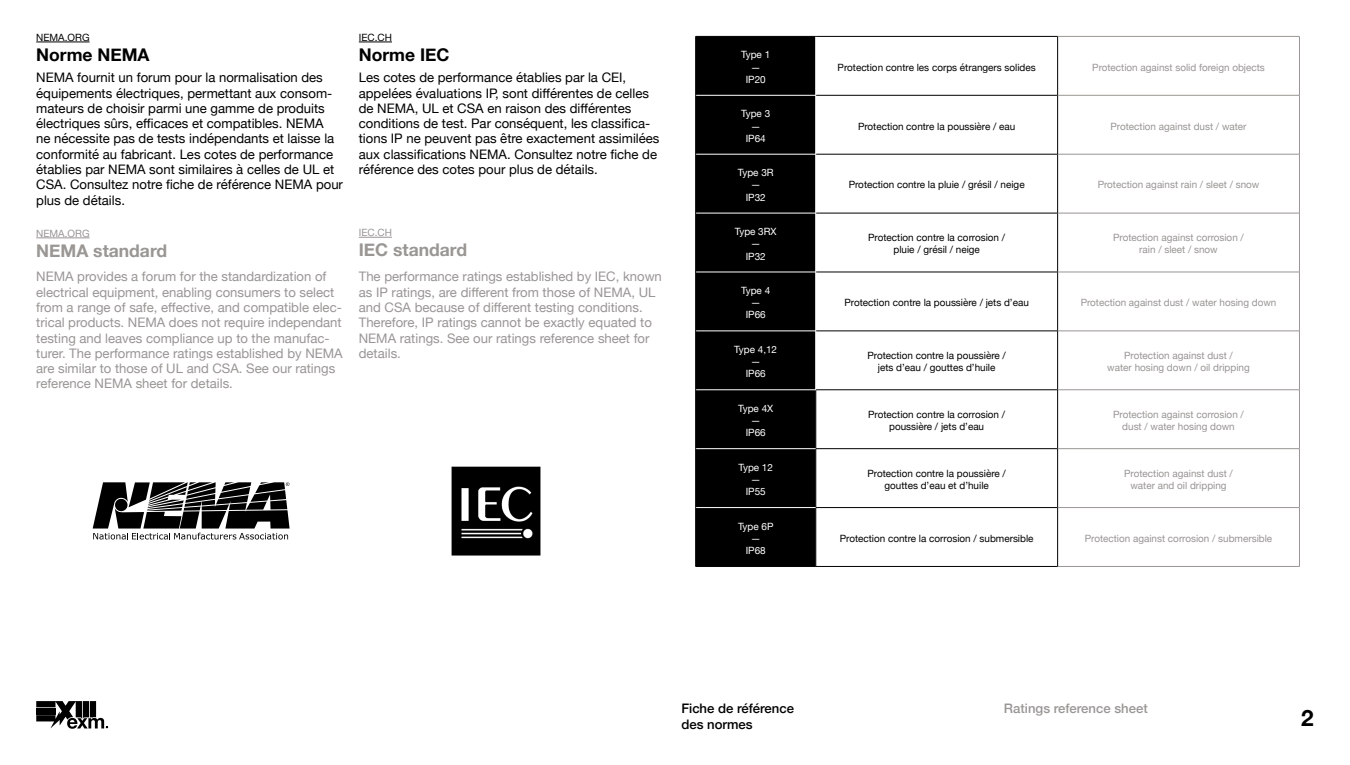
<style>
.page{position:relative;width:1350px;height:765px;background:#fff}
.page>*{position:absolute;margin:0;border:0;box-sizing:border-box;transform-origin:0 0}
.t1{font:700 22.5px "Helvetica Neue";color:#000}
.t2{font:700 17.5px "Helvetica Neue";color:#999694}
.t3{font:700 17.5px "Helvetica Neue";color:#000}
.t4{font:13.12px/15.4px "Helvetica Neue";color:#000}
.t5{font:13.12px/15.4px "Helvetica Neue";color:#999694}
.t6{font:500 13.12px/15.4px "Helvetica Neue";color:#000}
.t7{font:500 13.12px "Helvetica Neue";color:#999694}
.t8{font:10px/12.1px "Helvetica Neue";color:#000;text-align:center}
.t9{font:10px/12.2px "Helvetica Neue";color:#999694;text-align:center}
.t10{font:10px/12.2px "Helvetica Neue";color:#fff;text-align:center}
</style>
<div class="page">
<svg style="left:36px;top:701px;width:72px;height:28px"></svg>
<hr style="left:36px;top:42px;width:54px;height:1px;background:#000">
<hr style="left:36px;top:238px;width:54px;height:1px;background:#999694">
<svg style="left:93px;top:482px;width:197px;height:58px"></svg>
<hr style="left:359px;top:42px;width:33px;height:1px;background:#000">
<hr style="left:359px;top:237px;width:33px;height:1px;background:#999694">
<img style="left:451px;top:466px;width:90px;height:90px">
<div style="left:696px;top:37px;width:120px;height:529px;background:#000"></div>
<svg style="left:817px;top:37px;width:482px;height:529px"></svg>
<hr style="left:816px;top:36px;width:242px;height:1px;background:#000">
<hr style="left:1057px;top:37px;width:1px;height:58px;background:#000">
<hr style="left:816px;top:95px;width:242px;height:1px;background:#000">
<hr style="left:1057px;top:95px;width:1px;height:59px;background:#000">
<hr style="left:816px;top:154px;width:242px;height:1px;background:#000">
<hr style="left:1057px;top:154px;width:1px;height:59px;background:#000">
<hr style="left:816px;top:213px;width:242px;height:1px;background:#000">
<hr style="left:1057px;top:213px;width:1px;height:59px;background:#000">
<hr style="left:816px;top:272px;width:242px;height:1px;background:#000">
<hr style="left:1057px;top:272px;width:1px;height:59px;background:#000">
<hr style="left:816px;top:331px;width:242px;height:1px;background:#000">
<hr style="left:1057px;top:331px;width:1px;height:59px;background:#000">
<hr style="left:816px;top:390px;width:242px;height:1px;background:#000">
<hr style="left:816px;top:390px;width:1px;height:59px;background:#000">
<hr style="left:1057px;top:390px;width:1px;height:59px;background:#000">
<hr style="left:816px;top:448px;width:242px;height:1px;background:#000">
<hr style="left:816px;top:449px;width:1px;height:58px;background:#000">
<hr style="left:1057px;top:449px;width:1px;height:58px;background:#000">
<hr style="left:816px;top:507px;width:242px;height:1px;background:#000">
<hr style="left:816px;top:508px;width:1px;height:58px;background:#000">
<hr style="left:1057px;top:508px;width:1px;height:58px;background:#000">
<hr style="left:816px;top:566px;width:242px;height:1px;background:#000">
<hr style="left:816px;top:95px;width:1px;height:59px;background:#fff">
<hr style="left:816px;top:154px;width:1px;height:59px;background:#fff">
<hr style="left:816px;top:213px;width:1px;height:59px;background:#fff">
<hr style="left:816px;top:272px;width:1px;height:59px;background:#fff">
<hr style="left:816px;top:331px;width:1px;height:59px;background:#fff">
<hr style="left:696px;top:95px;width:120px;height:1px;background:#fff">
<hr style="left:696px;top:154px;width:120px;height:1px;background:#fff">
<hr style="left:696px;top:213px;width:120px;height:1px;background:#fff">
<hr style="left:696px;top:272px;width:120px;height:1px;background:#fff">
<hr style="left:696px;top:331px;width:120px;height:1px;background:#fff">
<hr style="left:696px;top:390px;width:120px;height:1px;background:#fff">
<hr style="left:696px;top:448px;width:120px;height:1px;background:#fff">
<hr style="left:696px;top:507px;width:120px;height:1px;background:#fff">
<hr style="left:696px;top:36px;width:120px;height:1px;background:#000">
<hr style="left:695px;top:37px;width:1px;height:58px;background:#000">
<hr style="left:695px;top:95px;width:1px;height:59px;background:#000">
<hr style="left:695px;top:154px;width:1px;height:59px;background:#000">
<hr style="left:695px;top:213px;width:1px;height:59px;background:#000">
<hr style="left:695px;top:272px;width:1px;height:59px;background:#000">
<hr style="left:695px;top:331px;width:1px;height:59px;background:#000">
<hr style="left:695px;top:390px;width:1px;height:59px;background:#000">
<hr style="left:695px;top:449px;width:1px;height:59px;background:#000">
<hr style="left:695px;top:508px;width:1px;height:58px;background:#000">
<hr style="left:696px;top:566px;width:120px;height:1px;background:#000">
<hr style="left:1058px;top:36px;width:242px;height:1px;background:#999694">
<hr style="left:1299px;top:37px;width:1px;height:58px;background:#999694">
<hr style="left:1058px;top:95px;width:242px;height:1px;background:#999694">
<hr style="left:1299px;top:95px;width:1px;height:59px;background:#999694">
<hr style="left:1058px;top:154px;width:242px;height:1px;background:#999694">
<hr style="left:1299px;top:154px;width:1px;height:59px;background:#999694">
<hr style="left:1058px;top:213px;width:242px;height:1px;background:#999694">
<hr style="left:1299px;top:213px;width:1px;height:59px;background:#999694">
<hr style="left:1058px;top:272px;width:242px;height:1px;background:#999694">
<hr style="left:1299px;top:272px;width:1px;height:59px;background:#999694">
<hr style="left:1058px;top:331px;width:242px;height:1px;background:#999694">
<hr style="left:1299px;top:331px;width:1px;height:59px;background:#999694">
<hr style="left:1058px;top:390px;width:242px;height:1px;background:#999694">
<hr style="left:1299px;top:390px;width:1px;height:59px;background:#999694">
<hr style="left:1058px;top:448px;width:242px;height:1px;background:#999694">
<hr style="left:1299px;top:449px;width:1px;height:58px;background:#999694">
<hr style="left:1058px;top:507px;width:242px;height:1px;background:#999694">
<hr style="left:1299px;top:508px;width:1px;height:58px;background:#999694">
<hr style="left:1058px;top:566px;width:242px;height:1px;background:#999694">
<p class="t8" style="left:36px;top:32px;width:55px">NEMA.ORG</p>
<h2 class="t3" style="left:36px;top:41px;width:115px">Norme NEMA</h2>
<p class="t4" style="left:36px;top:71px;width:308px">NEMA fournit un forum pour la normalisation des équipements électriques, permettant aux consom&shy;mateurs de choisir parmi une gamme de produits électriques sûrs, efficaces et compatibles. NEMA<br>ne nécessite pas de tests indépendants et laisse la conformité au fabricant. Les cotes de performance établies par NEMA sont similaires à celles de UL et CSA. Consultez notre fiche de référence NEMA pour plus de détails.</p>
<p class="t9" style="left:36px;top:228px;width:55px">NEMA.ORG</p>
<h2 class="t2" style="left:36px;top:237px;width:132px">NEMA standard</h2>
<p class="t5" style="left:36px;top:270px;width:308px">NEMA provides a forum for the standardization of electrical equipment, enabling consumers to select from a range of safe, effective, and compatible elec&shy;trical products. NEMA does not require independant testing and leaves compliance up to the manufac&shy;turer. The performance ratings established by NEMA are similar to those of UL and CSA. See our ratings reference NEMA sheet for details.</p>
<p class="t8" style="left:359px;top:32px;width:35px">IEC.CH</p>
<h2 class="t3" style="left:359px;top:41px;width:92px">Norme IEC</h2>
<p class="t4" style="left:359px;top:71px;width:302px">Les cotes de performance établies par la CEI, appelées évaluations IP, sont différentes de celles de NEMA, UL et CSA en raison des différentes conditions de test. Par conséquent, les classifica&shy;tions IP ne peuvent pas être exactement assimilées aux classifications NEMA. Consultez notre fiche de référence des cotes pour plus de détails.</p>
<p class="t9" style="left:359px;top:227px;width:35px">IEC.CH</p>
<h2 class="t2" style="left:359px;top:236px;width:110px">IEC standard</h2>
<p class="t5" style="left:359px;top:270px;width:305px">The performance ratings established by IEC, known as IP ratings, are different from those of NEMA, UL and CSA because of different testing conditions.<br>Therefore, IP ratings cannot be exactly equated to NEMA ratings. See our ratings reference sheet for details.</p>
<p class="t10" style="left:741px;top:49px;width:31px">Type 1 —<br>IP20</p>
<p class="t8" style="left:838px;top:62px;width:200px">Protection contre les corps étrangers solides</p>
<p class="t9" style="left:1092px;top:62px;width:174px">Protection against solid foreign objects</p>
<p class="t10" style="left:741px;top:108px;width:31px">Type 3 —<br>IP64</p>
<p class="t8" style="left:858px;top:120px;width:159px">Protection contre la poussière / eau</p>
<p class="t9" style="left:1111px;top:120px;width:138px">Protection against dust / water</p>
<p class="t10" style="left:738px;top:167px;width:37px">Type 3R —<br>IP32</p>
<p class="t8" style="left:849px;top:179px;width:177px">Protection contre la pluie / grésil / neige</p>
<p class="t9" style="left:1098px;top:179px;width:163px">Protection against rain / sleet / snow</p>
<p class="t10" style="left:735px;top:226px;width:43px">Type 3RX —<br>IP32</p>
<p class="t8" style="left:868px;top:232px;width:138px">Protection contre la corrosion / pluie / grésil / neige</p>
<p class="t9" style="left:1113px;top:232px;width:132px">Protection against corrosion / rain / sleet / snow</p>
<p class="t10" style="left:741px;top:285px;width:31px">Type 4 —<br>IP66</p>
<p class="t8" style="left:845px;top:297px;width:186px">Protection contre la poussière / jets d’eau</p>
<p class="t9" style="left:1081px;top:297px;width:197px">Protection against dust / water hosing down</p>
<p class="t10" style="left:734px;top:344px;width:44px">Type 4,12 —<br>IP66</p>
<p class="t8" style="left:867px;top:350px;width:140px">Protection contre la poussière / jets d’eau / gouttes d’huile</p>
<p class="t9" style="left:1107px;top:350px;width:144px">Protection against dust /<br>water hosing down / oil dripping</p>
<p class="t10" style="left:738px;top:403px;width:37px">Type 4X —<br>IP66</p>
<p class="t8" style="left:868px;top:409px;width:138px">Protection contre la corrosion / poussière / jets d’eau</p>
<p class="t9" style="left:1113px;top:409px;width:132px">Protection against corrosion / dust / water hosing down</p>
<p class="t10" style="left:738px;top:462px;width:36px">Type 12 —<br>IP55</p>
<p class="t8" style="left:867px;top:468px;width:140px">Protection contre la poussière / gouttes d’eau et d’huile</p>
<p class="t9" style="left:1124px;top:468px;width:110px">Protection against dust / water and oil dripping</p>
<p class="t10" style="left:738px;top:520px;width:37px">Type 6P —<br>IP68</p>
<p class="t8" style="left:840px;top:533px;width:195px">Protection contre la corrosion / submersible</p>
<p class="t9" style="left:1085px;top:533px;width:189px">Protection against corrosion / submersible</p>
<p class="t6" style="left:681px;top:700px;width:114px">Fiche de référence des normes</p>
<p class="t7" style="left:1004px;top:698px;width:145px">Ratings reference sheet</p>
<h1 class="t1" style="left:1301px;top:700px;width:14px">2</h1>
</div>
